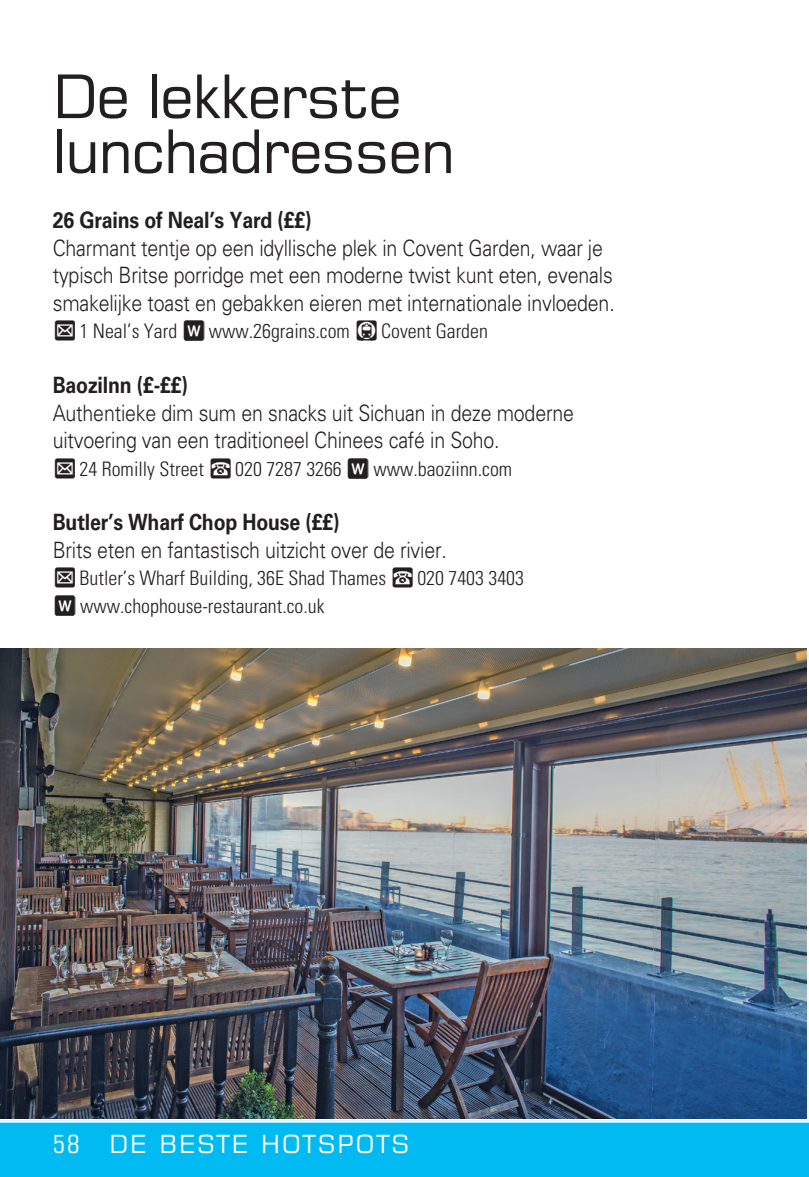
<style>
.page{position:relative;width:809px;height:1177px;background:#fff}
.page>*{position:absolute;margin:0;border:0;box-sizing:border-box;transform-origin:0 0}
.t1{font:60px/55px "Square 721 BT";letter-spacing:-.025em;color:#231f20}
.t2{font:25px "Square 721 BT";letter-spacing:.08em;color:#fff}
.t3{font:300 22.5px/27.5px "Univers";letter-spacing:-.01em;color:#231f20;scale:.87 1}
.t4{font:700 22.5px "Univers";letter-spacing:-.01em;color:#231f20;scale:.87 1}
.t5{font:300 condensed 20px/27.5px "Univers";color:#231f20}
.s1{font-family:"City Pack Plus Shift";font-weight:400;font-stretch:normal}
.s2{font-stretch:condensed}
</style>
<div class="page">
<div style="left:804px;top:1120px;width:5px;height:57px;background:#00baf1"></div>
<div style="left:0;top:1120px;width:804px;height:57px;background:#00baf1"></div>
<hr style="left:0;top:1120px;width:809px;height:2px;background:#fff">
<img style="left:183px;top:320px;width:21px;height:20px">
<img style="left:348px;top:458px;width:21px;height:20px">
<img style="left:54px;top:595px;width:22px;height:20px">
<img style="left:0;top:648px;width:806px;height:471px">
<h1 class="t1" style="left:53px;top:68px;width:404px">De lekkerste lunchadressen</h1>
<p class="t4" style="left:53px;top:207px;width:299px">26 Grains of Neal’s Yard (££)</p>
<p class="t3" style="left:53px;top:234px;width:647px">Charmant tentje op een idyllische plek in Covent Garden, waar je typisch Britse porridge met een moderne twist kunt eten, evenals smakelijke toast en gebakken eieren met internationale invloeden.</p>
<p class="t5" style="left:53px;top:317px;width:126px"><span class="s1">B</span>1 Neal’s Yard</p>
<p class="t5" style="left:209px;top:317px;width:280px">www.26grains.com <span class="s1">F</span>Covent Garden</p>
<p class="t4" style="left:53px;top:372px;width:157px">Baozilnn (£-££)</p>
<p class="t3" style="left:53px;top:399px;width:600px">Authentieke dim sum en snacks uit Sichuan in deze moderne uitvoering van een traditioneel Chinees café in Soho.</p>
<p class="t5" style="left:53px;top:455px;width:291px"><span class="s1">B</span>24 Romilly Street <span class="s1">C</span>020 7287 3266</p>
<p class="t5" style="left:373px;top:455px;width:140px">www.baoziinn.com</p>
<p class="t4" style="left:53px;top:509px;width:331px">Butler’s Wharf Chop House (££)</p>
<p class="t3" style="left:53px;top:536px;width:454px">Brits eten en fantastisch uitzicht over de rivier.</p>
<p class="t5" style="left:80px;top:565px;width:445px;text-indent:-27px"><span class="s1">B</span>Butler’s Wharf Building, 36E Shad Thames <span class="s1">C</span>020 7403 3403 www.chophouse-restaurant.co.uk</p>
<p class="t2" style="left:53px;top:1128px;width:358px"><span class="s2">58</span> DE BESTE HOTSPOTS</p>
</div>
